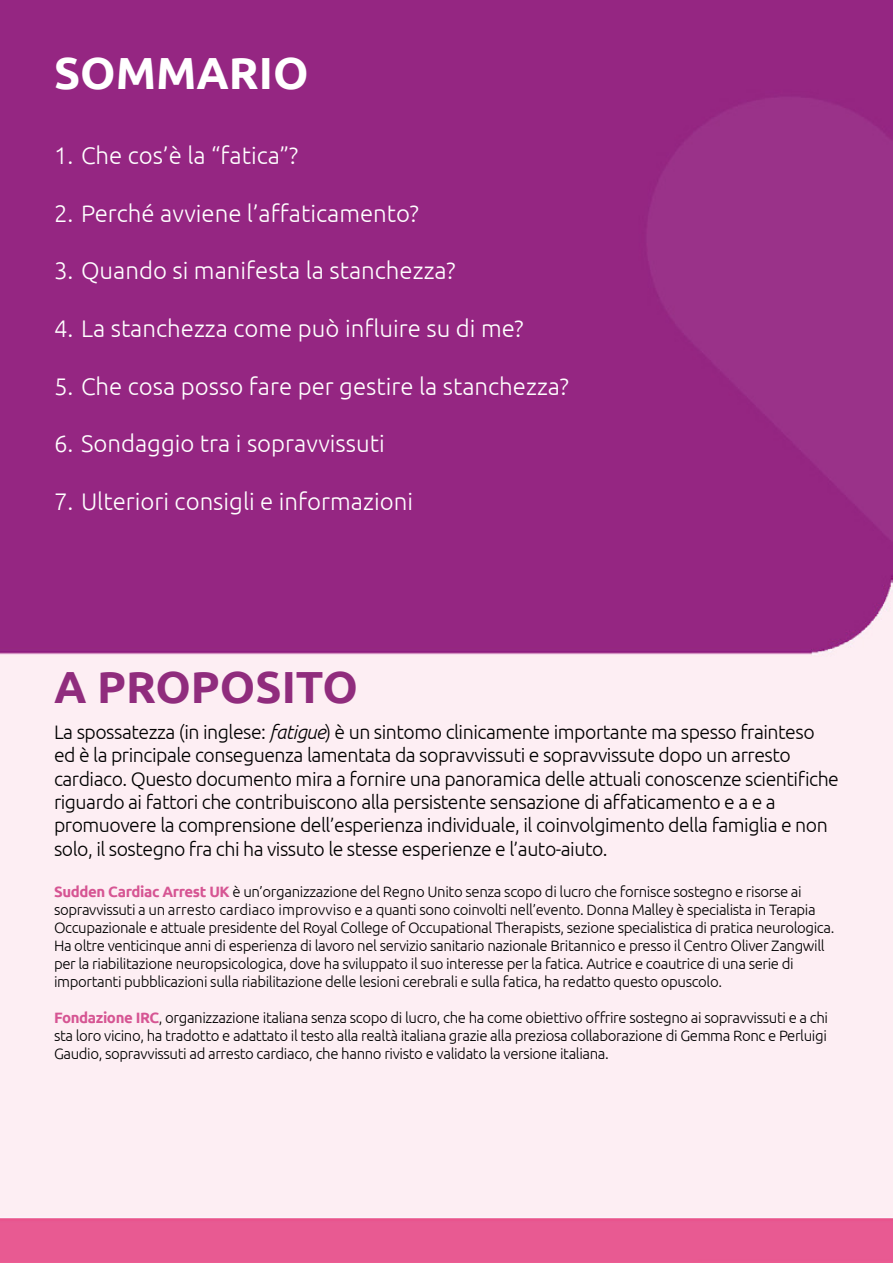
<style>
.page{position:relative;width:893px;height:1263px;background:#fff}
.page>*{position:absolute;margin:0;border:0;box-sizing:border-box;transform-origin:0 0}
.t1{font:700 45px "Ubuntu";color:#902c7d}
.t2{font:700 45px "Ubuntu";color:#fff}
.t3{font:300 24px "Ubuntu";color:#fff}
.t4{font:300 19.5px/23.4px "Ubuntu";letter-spacing:-.025em;color:#000}
.t5{font:300 15px/18px "Ubuntu";letter-spacing:-.025em;color:#000}
.s1{font-style:italic}
.s2{font-weight:700;color:#d65593}
</style>
<div class="page">
<img style="left:0;top:0;width:893px;height:1263px">
<h1 class="t2" style="left:54px;top:46px;width:256px">SOMMARIO</h1>
<h2 class="t3" style="left:54px;top:141px;width:246px">1. Che cos’è la “fatica”?</h2>
<h2 class="t3" style="left:54px;top:199px;width:366px">2. Perché avviene l’affaticamento?</h2>
<h2 class="t3" style="left:54px;top:256px;width:403px">3. Quando si manifesta la stanchezza?</h2>
<h2 class="t3" style="left:54px;top:314px;width:471px">4. La stanchezza come può influire su di me?</h2>
<h2 class="t3" style="left:54px;top:372px;width:516px">5. Che cosa posso fare per gestire la stanchezza?</h2>
<h2 class="t3" style="left:54px;top:429px;width:332px">6. Sondaggio tra i sopravvissuti</h2>
<h2 class="t3" style="left:54px;top:487px;width:361px">7. Ulteriori consigli e informazioni</h2>
<h1 class="t1" style="left:54px;top:659px;width:306px">A PROPOSITO</h1>
<p class="t4" style="left:54px;top:720px;width:786px">La spossatezza (in inglese: <span class="s1">fatigue</span>) è un sintomo clinicamente importante ma spesso frainteso ed è la principale conseguenza lamentata da sopravvissuti e sopravvissute dopo un arresto cardiaco. Questo documento mira a fornire una panoramica delle attuali conoscenze scientifiche riguardo ai fattori che contribuiscono alla persistente sensazione di affaticamento e a e a promuovere la comprensione dell’esperienza individuale, il coinvolgimento della famiglia e non solo, il sostegno fra chi ha vissuto le stesse esperienze e l’auto-aiuto.</p>
<p class="t5" style="left:54px;top:882px;width:782px"><span class="s2">Sudden Cardiac Arrest UK</span> è un’organizzazione del Regno Unito senza scopo di lucro che fornisce sostegno e risorse ai sopravvissuti a un arresto cardiaco improvviso e a quanti sono coinvolti nell’evento. Donna Malley è specialista in Terapia Occupazionale e attuale presidente del Royal College of Occupational Therapists, sezione specialistica di pratica neurologica.<br>Ha oltre venticinque anni di esperienza di lavoro nel servizio sanitario nazionale Britannico e presso il Centro Oliver Zangwill per la riabilitazione neuropsicologica, dove ha sviluppato il suo interesse per la fatica. Autrice e coautrice di una serie di importanti pubblicazioni sulla riabilitazione delle lesioni cerebrali e sulla fatica, ha redatto questo opuscolo.</p>
<p class="t5" style="left:54px;top:1008px;width:776px;text-align:justify"><span class="s2">Fondazione IRC</span>, organizzazione italiana senza scopo di lucro, che ha come obiettivo offrire sostegno ai sopravvissuti e a chi sta loro vicino, ha tradotto e adattato il testo alla realtà italiana grazie alla preziosa collaborazione di Gemma Ronc e Perluigi Gaudio, sopravvissuti ad arresto cardiaco, che hanno rivisto e validato la versione italiana.</p>
</div>
